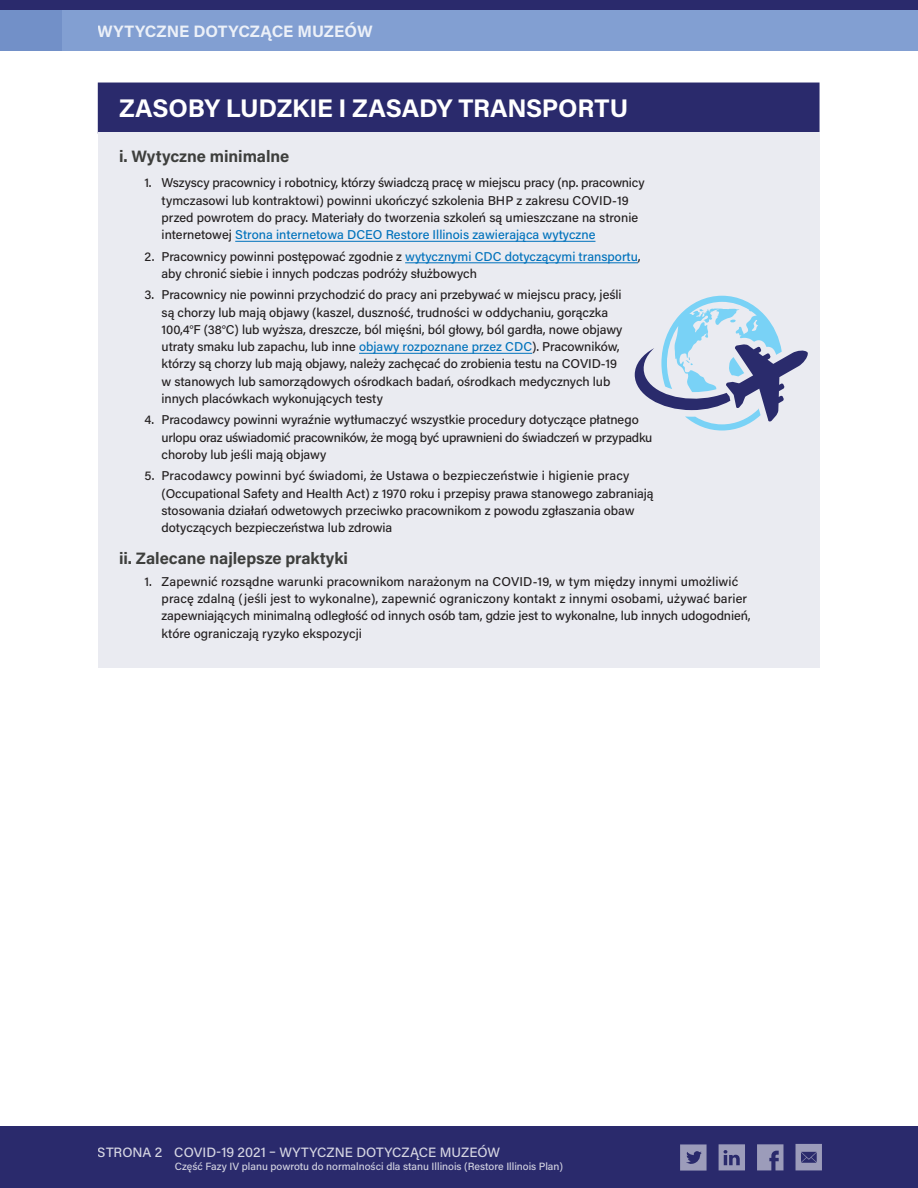
<style>
.page{position:relative;width:918px;height:1188px;background:#fff}
.page>*{position:absolute;margin:0;border:0;box-sizing:border-box;transform-origin:0 0}
.t1{font:700 25.5px "Acumin Pro";letter-spacing:-.01em;color:#fff}
.t2{font:700 16.5px "Acumin Pro";letter-spacing:-.005em;color:#3e3f3d}
.t3{font:700 16.5px "Acumin Pro";color:#fff}
.t4{font:500 13.5px "Acumin Pro";color:#fff}
.t5{font:500 12.75px/17.2px "Acumin Pro";letter-spacing:-.005em;color:#231f20}
.t6{font:500 10.5px "Acumin Pro";color:#fff}
.s1{color:#0072bc}
</style>
<div class="page">
<div style="left:98px;top:83px;width:722px;height:51px;background:#2a2a6c"></div>
<div style="left:98px;top:132px;width:722px;height:34px;background:#eaebf1"></div>
<div style="left:98px;top:165px;width:722px;height:86px;background:#eaebf1"></div>
<hr style="left:235px;top:241px;width:360px;height:1px;background:#0072bc">
<div style="left:98px;top:247px;width:722px;height:43px;background:#eaebf1"></div>
<hr style="left:405px;top:262px;width:233px;height:1px;background:#0072bc">
<div style="left:98px;top:277px;width:722px;height:138px;background:#eaebf1"></div>
<hr style="left:359px;top:353px;width:173px;height:1px;background:#0072bc">
<div style="left:98px;top:402px;width:722px;height:69px;background:#eaebf1"></div>
<div style="left:98px;top:458px;width:722px;height:86px;background:#eaebf1"></div>
<div style="left:98px;top:535px;width:722px;height:34px;background:#eaebf1"></div>
<div style="left:98px;top:564px;width:722px;height:104px;background:#eaebf1"></div>
<svg style="left:635px;top:296px;width:173px;height:135px"></svg>
<div style="left:0;top:0;width:918px;height:10px;background:#2a2a6c"></div>
<div style="left:0;top:10px;width:918px;height:41px;background:#829fd2"></div>
<div style="left:0;top:10px;width:61px;height:41px;background:#7290c8"></div>
<div style="left:0;top:1127px;width:918px;height:61px;background:#2a2a6c"></div>
<svg style="left:680px;top:1144px;width:27px;height:27px"></svg>
<svg style="left:757px;top:1144px;width:26px;height:26px"></svg>
<svg style="left:719px;top:1144px;width:26px;height:26px"></svg>
<svg style="left:796px;top:1144px;width:26px;height:26px"></svg>
<p class="t3" style="left:98px;top:19px;width:276px">WYTYCZNE DOTYCZĄCE MUZEÓW</p>
<h1 class="t1" style="left:119px;top:90px;width:511px">ZASOBY LUDZKIE I ZASADY TRANSPORTU</h1>
<p class="t2" style="left:119px;top:144px;width:172px">i. Wytyczne minimalne</p>
<p class="t5" style="left:162px;top:174px;width:485px;text-indent:-17px">1. Wszyscy pracownicy i robotnicy, którzy świadczą pracę w miejscu pracy (np. pracownicy tymczasowi lub kontraktowi) powinni ukończyć szkolenia BHP z zakresu COVID-19 przed powrotem do pracy. Materiały do tworzenia szkoleń są umieszczane na stronie internetowej <span class="s1">Strona internetowa DCEO Restore Illinois zawierająca wytyczne</span></p>
<p class="t5" style="left:162px;top:247px;width:481px;text-indent:-17px">2. Pracownicy powinni postępować zgodnie z <span class="s1">wytycznymi CDC dotyczącymi transportu</span>, aby chronić siebie i innych podczas podróży służbowych</p>
<p class="t5" style="left:162px;top:286px;width:462px;text-indent:-17px">3. Pracownicy nie powinni przychodzić do pracy ani przebywać w miejscu pracy, jeśli są chorzy lub mają objawy (kaszel, duszność, trudności w oddychaniu, gorączka 100,4°F (38°C) lub wyższa, dreszcze, ból mięśni, ból głowy, ból gardła, nowe objawy utraty smaku lub zapachu, lub inne <span class="s1">objawy rozpoznane przez CDC</span>). Pracowników, którzy są chorzy lub mają objawy, należy zachęcać do zrobienia testu na COVID-19 w stanowych lub samorządowych ośrodkach badań, ośrodkach medycznych lub innych placówkach wykonujących testy</p>
<p class="t5" style="left:162px;top:411px;width:492px;text-indent:-17px">4. Pracodawcy powinni wyraźnie wytłumaczyć wszystkie procedury dotyczące płatnego urlopu oraz uświadomić pracowników, że mogą być uprawnieni do świadczeń w przypadku choroby lub jeśli mają objawy</p>
<p class="t5" style="left:162px;top:467px;width:494px;text-indent:-17px">5. Pracodawcy powinni być świadomi, że Ustawa o bezpieczeństwie i higienie pracy (Occupational Safety and Health Act) z 1970 roku i przepisy prawa stanowego zabraniają stosowania działań odwetowych przeciwko pracownikom z powodu zgłaszania obaw dotyczących bezpieczeństwa lub zdrowia</p>
<p class="t2" style="left:119px;top:547px;width:230px">ii. Zalecane najlepsze praktyki</p>
<p class="t5" style="left:162px;top:572px;width:591px;text-indent:-17px">1. Zapewnić rozsądne warunki pracownikom narażonym na COVID-19, w tym między innymi umożliwić pracę zdalną (jeśli jest to wykonalne), zapewnić ograniczony kontakt z innymi osobami, używać barier zapewniających minimalną odległość od innych osób tam, gdzie jest to wykonalne, lub innych udogodnień, które ograniczają ryzyko ekspozycji</p>
<p class="t4" style="left:98px;top:1143px;width:404px">STRONA 2 COVID-19 2021 – WYTYCZNE DOTYCZĄCE MUZEÓW</p>
<p class="t6" style="left:175px;top:1159px;width:390px">Część Fazy IV planu powrotu do normalności dla stanu Illinois (Restore Illinois Plan)</p>
</div>
